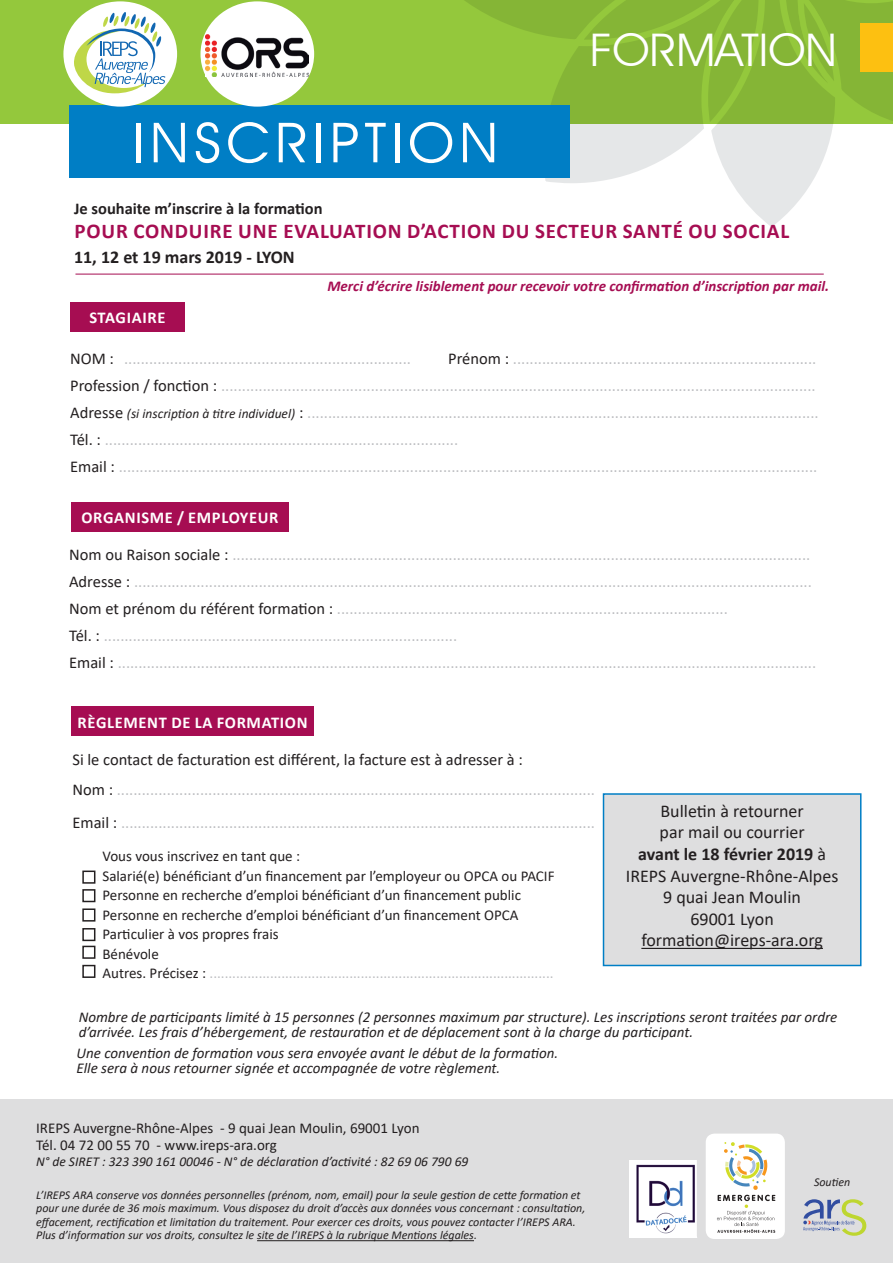
<style>
.page{position:relative;width:893px;height:1263px;background:#fff}
.page>*{position:absolute;margin:0;border:0;box-sizing:border-box;transform-origin:0 0}
.t1{font:55.5px "Avant Garde IT Cby BT";letter-spacing:.09em;color:#fff;scale:1.05 1}
.t2{font:45px "Avant Garde IT Cby BT";color:#fff;scale:1.05 1}
.t3{font:700 21px "Calibri";letter-spacing:.04em;color:#a60d52}
.t4{font:18px/21.6px "Calibri";color:#231f20;text-align:center}
.t5{font:700 18px "Calibri";color:#231f20}
.t6{font:16.5px/27px "Calibri";color:#bcbdc0}
.t7{font:700 16.5px "Calibri";letter-spacing:.04em;color:#fff}
.t8{font:700 16.5px "Calibri";color:#231f20}
.t9{font:15px/19.5px "Calibri";color:#231f20}
.t10{font:italic 15px/15px "Calibri";color:#231f20}
.t11{font:italic 700 15px "Calibri";color:#a60d52}
.t12{font:italic 13.5px "Calibri";color:#231f20}
.t13{font:italic 12px/13.5px "Calibri";color:#231f20}
.s1{color:#231f20}
.s2{font-style:italic;font-size:13.5px;color:#231f20}
.s3{color:#bcbdc0}
.s4{font-weight:700}
</style>
<div class="page">
<div style="left:0;top:0;width:893px;height:124px;background:#94c83c"></div>
<svg style="left:464px;top:0;width:429px;height:227px"></svg>
<div style="left:860px;top:23px;width:33px;height:49px;background:#fdc011"></div>
<div style="left:0;top:1099px;width:893px;height:164px;background:#dededf"></div>
<hr style="left:75px;top:274px;width:749px;height:1px;background:#a60d52">
<div style="left:70px;top:302px;width:115px;height:30px;background:#a60d52"></div>
<div style="left:71px;top:502px;width:218px;height:30px;background:#a60d52"></div>
<div style="left:71px;top:707px;width:243px;height:29px;background:#a60d52"></div>
<div style="left:603px;top:794px;width:258px;height:171px;background:#dededf"></div>
<hr style="left:641px;top:948px;width:182px;height:1px;background:#231f20">
<div style="left:603px;top:793px;width:258px;height:173px;border:2px solid #007ec5"></div>
<div style="left:82px;top:870px;width:13px;height:14px;border:2px solid #231f20"></div>
<div style="left:82px;top:889px;width:13px;height:13px;border:2px solid #231f20"></div>
<div style="left:82px;top:908px;width:13px;height:13px;border:2px solid #231f20"></div>
<div style="left:82px;top:928px;width:13px;height:13px;border:2px solid #231f20"></div>
<div style="left:82px;top:946px;width:13px;height:13px;border:2px solid #231f20"></div>
<div style="left:82px;top:965px;width:13px;height:13px;border:2px solid #231f20"></div>
<img style="left:630px;top:1161px;width:67px;height:76px">
<svg style="left:803px;top:1199px;width:63px;height:37px"></svg>
<hr style="left:257px;top:1240px;width:217px;height:1px;background:#231f20">
<div style="left:69px;top:105px;width:501px;height:73px;background:#007ec5"></div>
<div style="left:200px;top:1px;width:114px;height:106px;background:#fff;border-radius:50%"></div>
<img style="left:206px;top:34px;width:103px;height:43px">
<div style="left:63px;top:1px;width:114px;height:106px;background:#fff;border-radius:50%"></div>
<svg style="left:73px;top:12px;width:92px;height:81px"></svg>
<div style="left:706px;top:1133px;width:79px;height:106px;background:#fff;border-radius:9px"></div>
<svg style="left:717px;top:1142px;width:58px;height:91px"></svg>
<h1 class="t1" style="left:133px;top:109px;width:349px">INSCRIPTION</h1>
<h2 class="t2" style="left:590px;top:22px;width:237px">FORMATION</h2>
<p class="t8" style="left:74px;top:197px;width:250px">Je souhaite m’inscrire à la formation</p>
<p class="t3" style="left:74px;top:216px;width:716px">POUR CONDUIRE UNE EVALUATION D’ACTION DU SECTEUR SANTÉ OU SOCIAL</p>
<p class="t5" style="left:74px;top:244px;width:222px">11, 12 et 19 mars 2019 - LYON</p>
<p class="t11" style="left:327px;top:275px;width:503px">Merci d’écrire lisiblement pour recevoir votre confirmation d’inscription par mail.</p>
<p class="t7" style="left:89px;top:306px;width:78px">STAGIAIRE</p>
<p class="t6" style="left:70px;top:344px;width:342px"><span class="s1">NOM :</span> .....................................................................</p>
<p class="t6" style="left:70px;top:344px;width:750px;text-indent:378px"><span class="s1">Prénom :</span> .........................................................................<br><span class="s1">Profession / fonction :</span> ...............................................................................................................................................<br><span class="s1">Adresse</span> <span class="s2">(si inscription à titre individuel)</span> <span class="s1">:</span> ...........................................................................................................................<br><span class="s1">Tél. :</span> .....................................................................................<br><span class="s1">Email :</span> ........................................................................................................................................................................</p>
<p class="t7" style="left:81px;top:506px;width:199px">ORGANISME / EMPLOYEUR</p>
<p class="t6" style="left:69px;top:540px;width:749px"><span class="s1">Nom ou Raison sociale :</span> ...........................................................................................................................................<br><span class="s1">Adresse :</span> ...................................................................................................................................................................<br><span class="s1">Nom et prénom du référent formation :</span> ..............................................................................................<br><span class="s1">Tél. :</span> .....................................................................................<br><span class="s1">Email :</span> ........................................................................................................................................................................</p>
<p class="t7" style="left:78px;top:710px;width:231px">RÈGLEMENT DE LA FORMATION</p>
<p class="t6" style="left:72px;top:744px;width:524px;line-height:30px"><span class="s1">Si le contact de facturation est différent, la facture est à adresser à :<br>Nom :</span> ...................................................................................................................</p>
<p class="t6" style="left:72px;top:808px;width:524px"><span class="s1">Email :</span> ..................................................................................................................</p>
<p class="t9" style="left:102px;top:846px;width:454px">Vous vous inscrivez en tant que :<br>Salarié(e) bénéficiant d’un financement par l’employeur ou OPCA ou PACIF Personne en recherche d’emploi bénéficiant d’un financement public Personne en recherche d’emploi bénéficiant d’un financement OPCA Particulier à vos propres frais<br>Bénévole<br>Autres. Précisez : <span class="s3">...........................................................................................</span></p>
<p class="t4" style="left:626px;top:799px;width:214px">Bulletin à retourner<br>par mail ou courrier<br><span class="s4">avant le 18 février 2019</span> à<br>IREPS Auvergne-Rhône-Alpes<br>9 quai Jean Moulin<br>69001 Lyon formation@ireps-ara.org</p>
<p class="t10" style="left:79px;top:1009px;width:760px">Nombre de participants limité à 15 personnes (2 personnes maximum par structure). Les inscriptions seront traitées par ordre d’arrivée. Les frais d’hébergement, de restauration et de déplacement sont à la charge du participant.</p>
<p class="t10" style="left:77px;top:1044px;width:483px">Une convention de formation vous sera envoyée avant le début de la formation.<br>Elle sera à nous retourner signée et accompagnée de votre règlement.</p>
<p class="t9" style="left:36px;top:1119px;width:385px;line-height:16.5px">IREPS Auvergne-Rhône-Alpes - 9 quai Jean Moulin, 69001 Lyon<br>Tél. 04 72 00 55 70 - www.ireps-ara.org</p>
<p class="t12" style="left:36px;top:1152px;width:434px">N° de SIRET : 323 390 161 00046 - N° de déclaration d’activité : 82 69 06 790 69</p>
<p class="t13" style="left:36px;top:1187px;width:551px">L’IREPS ARA conserve vos données personnelles (prénom, nom, email) pour la seule gestion de cette formation et pour une durée de 36 mois maximum. Vous disposez du droit d’accès aux données vous concernant : consultation, effacement, rectification et limitation du traitement. Pour exercer ces droits, vous pouvez contacter l’IREPS ARA.<br>Plus d’information sur vos droits, consultez le site de l’IREPS à la rubrique Mentions légales.</p>
<p class="t13" style="left:814px;top:1174px;width:38px">Soutien</p>
</div>
